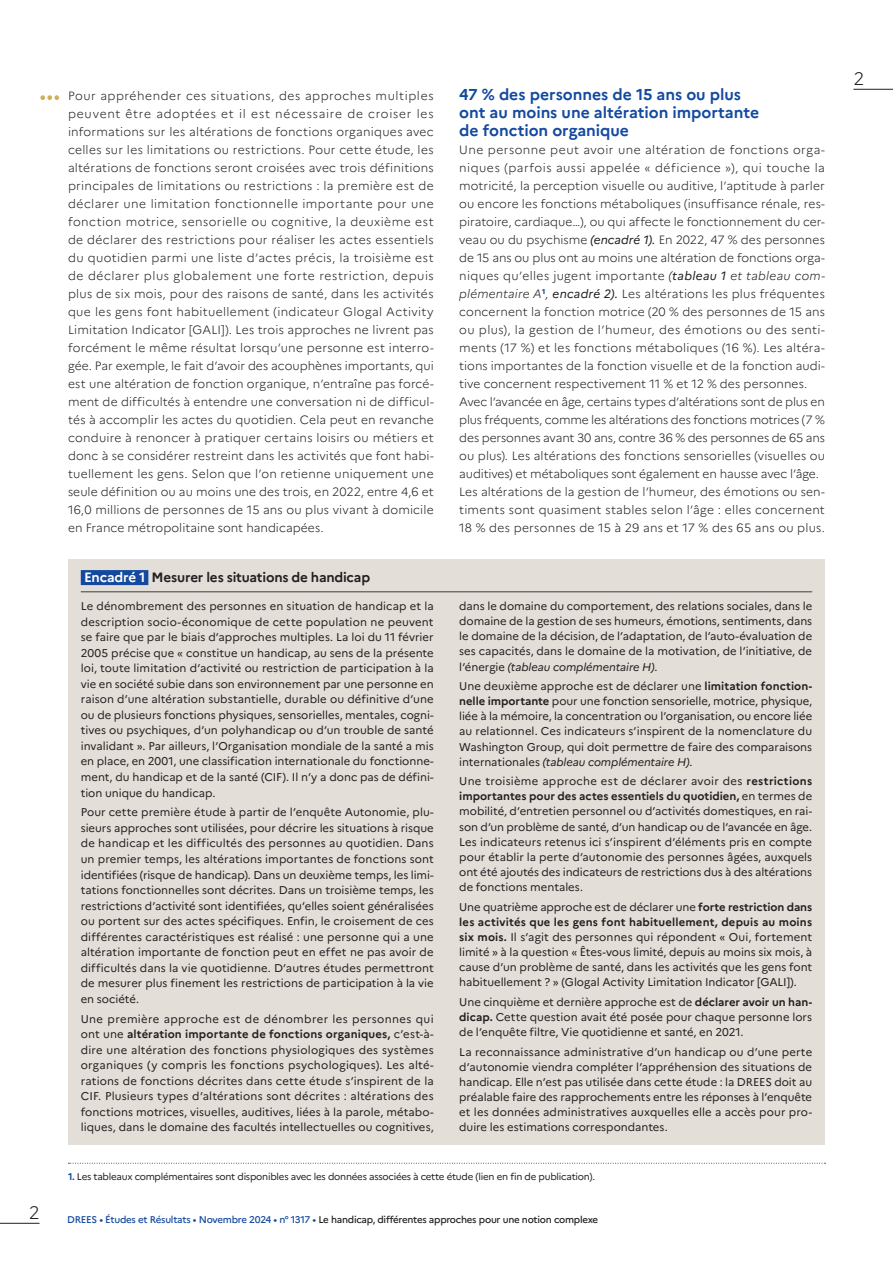
<style>
.page{position:relative;width:893px;height:1263px;background:#fff}
.page>*{position:absolute;margin:0;border:0;box-sizing:border-box;transform-origin:0 0}
.t1{font:300 18px "Marianne";color:#231f20}
.INTER{font:700 15.75px/18px "Marianne";letter-spacing:-.005em;color:#13499f}
.ENCADRE_TITRE{font:700 13.5px "Marianne";letter-spacing:-.015em;color:#231f20}
.TXT_LETTRINE{font:300 12px/18px "Marianne";letter-spacing:.005em;color:#231f20;text-align:justify}
.TXT{font:300 12px/18px "Marianne";letter-spacing:.005em;color:#231f20;text-align:justify}
.ENCADRE_TXT{font:11.25px/15.6px "Marianne";color:#231f20;text-align:justify}
.CCNote_bas_de_page{font:9.75px "Marianne";letter-spacing:-.025em;color:#231f20}
.t2{font:500 9.75px "Marianne";letter-spacing:-.025em;color:#231f20}
.s1{color:#fff}
.s2{font-weight:700}
.s3{font-weight:400;font-style:italic}
.s4{font-style:italic}
.s5{font-weight:700;color:#13499f}
.s6{color:#13499f}
</style>
<div class="page">
<hr style="left:853px;top:89px;width:40px;height:1px;background:#231f20">
<hr style="left:0;top:1223px;width:40px;height:1px;background:#231f20">
<svg style="left:68px;top:1163px;width:758px;height:1px"></svg>
<svg style="left:40px;top:95px;width:19px;height:5px"></svg>
<div style="left:68px;top:559px;width:757px;height:585px;background:#e4ded8"></div>
<hr style="left:81px;top:591px;width:731px;height:1px;background:#3e3e3f">
<div style="left:81px;top:570px;width:67px;height:15px;background:#13499f"></div>
<h1 class="t1" style="left:29px;top:1201px;width:12px">2</h1>
<p class="TXT_LETTRINE" style="left:68px;top:87px;width:367px">Pour appréhender ces situations, des approches multiples peuvent être adoptées et il est nécessaire de croiser les informations sur les altérations de fonctions organiques avec celles sur les limitations ou restrictions. Pour cette étude, les altérations de fonctions seront croisées avec trois définitions principales de limitations ou restrictions : la première est de déclarer une limitation fonctionnelle importante pour une fonction motrice, sensorielle ou cognitive, la deuxième est de déclarer des restrictions pour réaliser les actes essentiels du quotidien parmi une liste d’actes précis, la troisième est de déclarer plus globalement une forte restriction, depuis plus de six mois, pour des raisons de santé, dans les activités que les gens font habituellement (indicateur Glogal Activity Limitation Indicator [GALI]). Les trois approches ne livrent pas forcément le même résultat lorsqu’une personne est interro&shy;gée. Par exemple, le fait d’avoir des acouphènes importants, qui est une altération de fonction organique, n’entraîne pas forcé&shy;ment de difficultés à entendre une conversation ni de difficul&shy;tés à accomplir les actes du quotidien. Cela peut en revanche conduire à renoncer à pratiquer certains loisirs ou métiers et donc à se considérer restreint dans les activités que font habi&shy;tuellement les gens. Selon que l’on retienne uniquement une seule définition ou au moins une des trois, en 2022, entre 4,6 et 16,0 millions de personnes de 15 ans ou plus vivant à domicile en France métropolitaine sont handicapées.</p>
<p class="ENCADRE_TITRE" style="left:84px;top:569px;width:288px"><span class="s1">Encadré 1</span> Mesurer les situations de handicap</p>
<p class="ENCADRE_TXT" style="left:81px;top:598px;width:354px">Le dénombrement des personnes en situation de handicap et la description socio-économique de cette population ne peuvent se faire que par le biais d’approches multiples. La loi du 11 février 2005 précise que « constitue un handicap, au sens de la présente loi, toute limitation d’activité ou restriction de participation à la vie en société subie dans son environnement par une personne en raison d’une altération substantielle, durable ou définitive d’une ou de plusieurs fonctions physiques, sensorielles, mentales, cogni&shy;tives ou psychiques, d’un polyhandicap ou d’un trouble de santé invalidant ». Par ailleurs, l’Organisation mondiale de la santé a mis en place, en 2001, une classification internationale du fonctionne&shy;ment, du handicap et de la santé (CIF). Il n’y a donc pas de défini&shy;tion unique du handicap.</p>
<p class="ENCADRE_TXT" style="left:81px;top:804px;width:354px">Pour cette première étude à partir de l’enquête Autonomie, plu&shy;sieurs approches sont utilisées, pour décrire les situations à risque de handicap et les difficultés des personnes au quotidien. Dans un premier temps, les altérations importantes de fonctions sont identifiées (risque de handicap). Dans un deuxième temps, les limi&shy;tations fonctionnelles sont décrites. Dans un troisième temps, les restrictions d’activité sont identifiées, qu’elles soient généralisées ou portent sur des actes spécifiques. Enfin, le croisement de ces différentes caractéristiques est réalisé : une personne qui a une altération importante de fonction peut en effet ne pas avoir de difficultés dans la vie quotidienne. D’autres études permettront de mesurer plus finement les restrictions de participation à la vie en société.</p>
<p class="ENCADRE_TXT" style="left:81px;top:1011px;width:354px">Une première approche est de dénombrer les personnes qui ont une <span class="s2">altération importante de fonctions organiques,</span> c’est-à&shy;dire une altération des fonctions physiologiques des systèmes organiques (y compris les fonctions psychologiques). Les alté&shy;rations de fonctions décrites dans cette étude s’inspirent de la CIF. Plusieurs types d’altérations sont décrites : altérations des fonctions motrices, visuelles, auditives, liées à la parole, métabo&shy;liques, dans le domaine des facultés intellectuelles ou cognitives,</p>
<p class="INTER" style="left:459px;top:85px;width:301px">47 % des personnes de 15 ans ou plus ont au moins une altération importante de fonction organique</p>
<p class="TXT" style="left:459px;top:141px;width:367px">Une personne peut avoir une altération de fonctions orga&shy;niques (parfois aussi appelée « déficience »), qui touche la motricité, la perception visuelle ou auditive, l’aptitude à parler ou encore les fonctions métaboliques (insuffisance rénale, res&shy;piratoire, cardiaque…), ou qui affecte le fonctionnement du cer&shy;veau ou du psychisme <span class="s3">(encadré 1).</span> En 2022, 47 % des personnes de 15 ans ou plus ont au moins une altération de fonctions orga&shy;niques qu’elles jugent importante <span class="s4">(</span><span class="s3">tableau 1</span> <span class="s4">et tableau com&shy;plémentaire A</span><sup>1</sup><span class="s4">,</span> <span class="s3">encadré 2).</span> Les altérations les plus fréquentes concernent la fonction motrice (20 % des personnes de 15 ans ou plus), la gestion de l’humeur, des émotions ou des senti&shy;ments (17 %) et les fonctions métaboliques (16 %). Les altéra&shy;tions importantes de la fonction visuelle et de la fonction audi&shy;tive concernent respectivement 11 % et 12 % des personnes.</p>
<p class="TXT" style="left:459px;top:393px;width:367px">Avec l’avancée en âge, certains types d’altérations sont de plus en plus fréquents, comme les altérations des fonctions motrices (7 % des personnes avant 30 ans, contre 36 % des personnes de 65 ans ou plus). Les altérations des fonctions sensorielles (visuelles ou auditives) et métaboliques sont également en hausse avec l’âge.</p>
<p class="TXT" style="left:459px;top:483px;width:367px">Les altérations de la gestion de l’humeur, des émotions ou sen&shy;timents sont quasiment stables selon l’âge : elles concernent 18 % des personnes de 15 à 29 ans et 17 % des 65 ans ou plus.</p>
<p class="ENCADRE_TXT" style="left:459px;top:598px;width:354px;line-height:15.1px">dans le domaine du comportement, des relations sociales, dans le domaine de la gestion de ses humeurs, émotions, sentiments, dans le domaine de la décision, de l’adaptation, de l’auto-évaluation de ses capacités, dans le domaine de la motivation, de l’initiative, de l’énergie <span class="s4">(tableau complémentaire H)</span>.</p>
<p class="ENCADRE_TXT" style="left:459px;top:678px;width:354px;line-height:15.1px">Une deuxième approche est de déclarer une <span class="s2">limitation fonction&shy;nelle importante</span> pour une fonction sensorielle, motrice, physique, liée à la mémoire, la concentration ou l’organisation, ou encore liée au relationnel. Ces indicateurs s’inspirent de la nomenclature du Washington Group, qui doit permettre de faire des comparaisons internationales <span class="s4">(tableau complémentaire H)</span>.</p>
<p class="ENCADRE_TXT" style="left:459px;top:773px;width:354px;line-height:15.1px">Une troisième approche est de déclarer avoir des <span class="s2">restrictions importantes pour des actes essentiels du quotidien,</span> en termes de mobilité, d’entretien personnel ou d’activités domestiques, en rai&shy;son d’un problème de santé, d’un handicap ou de l’avancée en âge.<br>Les indicateurs retenus ici s’inspirent d’éléments pris en compte pour établir la perte d’autonomie des personnes âgées, auxquels ont été ajoutés des indicateurs de restrictions dus à des altérations de fonctions mentales.</p>
<p class="ENCADRE_TXT" style="left:459px;top:899px;width:354px;line-height:15.1px">Une quatrième approche est de déclarer une <span class="s2">forte restriction dans les activités que les gens font habituellement, depuis au moins six mois.</span> Il s’agit des personnes qui répondent « Oui, fortement limité » à la question « Êtes-vous limité, depuis au moins six mois, à cause d’un problème de santé, dans les activités que les gens font habituellement ? » (Glogal Activity Limitation Indicator [GALI]).</p>
<p class="ENCADRE_TXT" style="left:459px;top:994px;width:354px;line-height:15.1px">Une cinquième et dernière approche est de <span class="s2">déclarer avoir un han&shy;dicap.</span> Cette question avait été posée pour chaque personne lors de l’enquête filtre, Vie quotidienne et santé, en 2021.</p>
<p class="ENCADRE_TXT" style="left:459px;top:1044px;width:354px;line-height:15.1px">La reconnaissance administrative d’un handicap ou d’une perte d’autonomie viendra compléter l’appréhension des situations de handicap. Elle n’est pas utilisée dans cette étude : la DREES doit au préalable faire des rapprochements entre les réponses à l’enquête et les données administratives auxquelles elle a accès pour pro&shy;duire les estimations correspondantes.</p>
<p class="CCNote_bas_de_page" style="left:68px;top:1171px;width:528px"><span class="s5">1.</span> Les tableaux complémentaires sont disponibles avec les données associées à cette étude (lien en fin de publication).</p>
<p class="t2" style="left:67px;top:1214px;width:533px"><span class="s6">DREES • Études et Résultats • Novembre 2024 • n° 1317 •</span> Le handicap, différentes approches pour une notion complexe</p>
<h1 class="t1" style="left:853px;top:67px;width:12px">2</h1>
</div>
